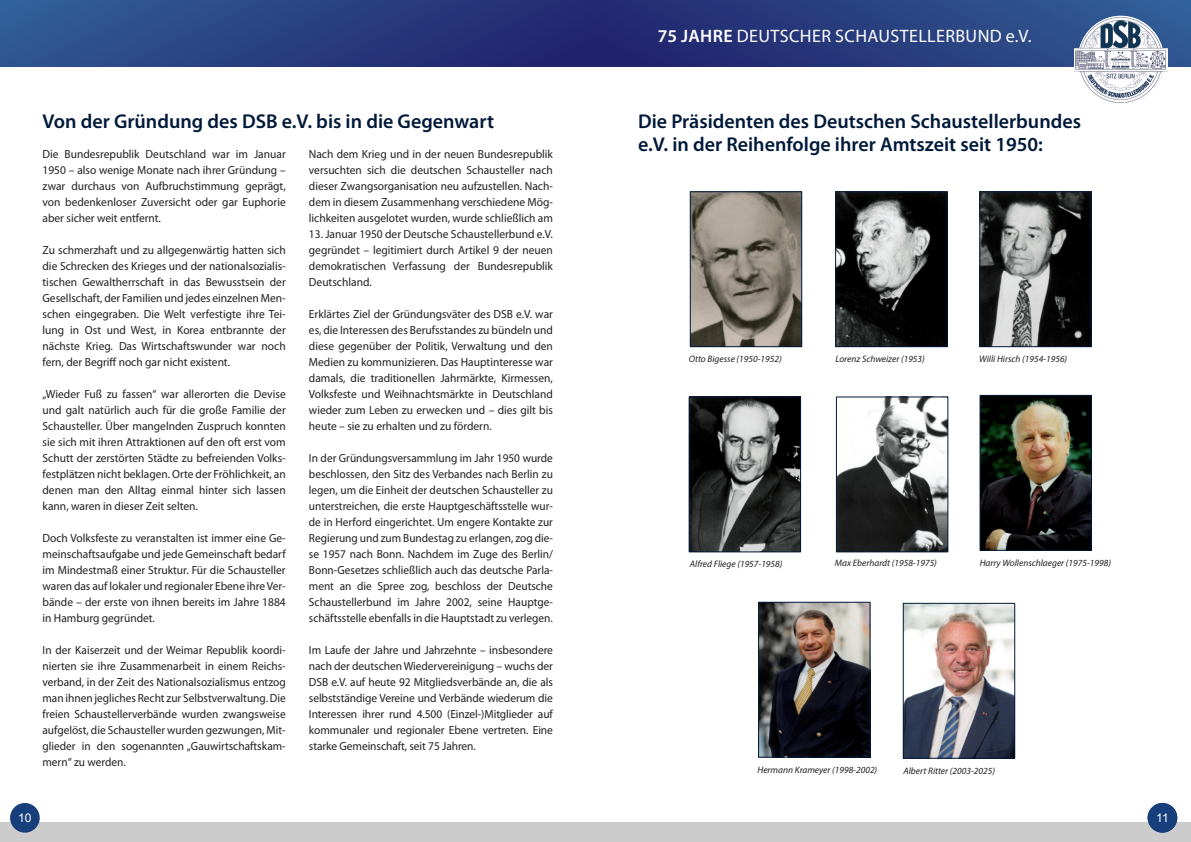
<style>
.page{position:relative;width:1191px;height:842px;background:#fff}
.page>*{position:absolute;margin:0;border:0;box-sizing:border-box;transform-origin:0 0}
.t1{font:600 20px/23px "Myriad Pro";color:#011939}
.t2{font:18px "Myriad Pro";letter-spacing:.02em;color:#fff}
.t3{font:12px "Arial";color:#fff}
.t4{font:11.8px/16px "Myriad Pro";color:#231f20;text-align:justify}
.t5{font:11.8px/16px "Myriad Pro";color:#231f20;text-align:justify;scale:.96 1}
.t6{font:italic 9.4px "Myriad Pro";color:#231f20}
.s1{font-weight:600}
</style>
<div class="page">
<div style="left:0;top:822px;width:1191px;height:20px;background:#cccccd"></div>
<div style="left:1147px;top:803px;width:30px;height:30px;background:#173f7c;border-radius:50%"></div>
<div style="left:10px;top:803px;width:30px;height:30px;background:#173f7c;border-radius:50%"></div>
<img style="left:0;top:0;width:1191px;height:66px">
<svg style="left:1074px;top:16px;width:93px;height:57px"></svg>
<img style="left:1079px;top:16px;width:83px;height:87px">
<img style="left:692px;top:193px;width:108px;height:152px">
<div style="left:690px;top:191px;width:112px;height:156px;border:1px solid #011939"></div>
<img style="left:981px;top:193px;width:108px;height:152px">
<div style="left:979px;top:191px;width:112px;height:156px;border:1px solid #011939"></div>
<img style="left:838px;top:399px;width:108px;height:151px">
<div style="left:836px;top:397px;width:112px;height:155px;border:1px solid #011939"></div>
<img style="left:760px;top:604px;width:108px;height:151px">
<div style="left:758px;top:602px;width:112px;height:155px;border:1px solid #011939"></div>
<img style="left:981px;top:397px;width:108px;height:152px">
<div style="left:979px;top:395px;width:112px;height:156px;border:1px solid #011939"></div>
<img style="left:905px;top:605px;width:108px;height:152px">
<div style="left:903px;top:603px;width:112px;height:156px;border:1px solid #011939"></div>
<img style="left:691px;top:399px;width:108px;height:151px">
<div style="left:689px;top:397px;width:112px;height:155px;border:1px solid #011939"></div>
<img style="left:837px;top:193px;width:108px;height:152px">
<div style="left:835px;top:191px;width:112px;height:156px;border:1px solid #011939"></div>
<h1 class="t1" style="left:43px;top:111px;width:453px">Von der Gründung des DSB e.V. bis in die Gegenwart</h1>
<p class="t4" style="left:43px;top:147px;width:245px">Die Bundesrepublik Deutschland war im Januar 1950 – also wenige Monate nach ihrer Gründung – zwar durchaus von Aufbruchstimmung geprägt, von bedenkenloser Zuversicht oder gar Euphorie aber sicher weit entfernt.</p>
<p class="t4" style="left:43px;top:243px;width:245px">Zu schmerzhaft und zu allgegenwärtig hatten sich die Schrecken des Krieges und der nationalsozialis&shy;tischen Gewaltherrschaft in das Bewusstsein der Gesellschaft, der Familien und jedes einzelnen Men&shy;schen eingegraben. Die Welt verfestigte ihre Tei&shy;lung in Ost und West, in Korea entbrannte der nächste Krieg. Das Wirtschaftswunder war noch fern, der Begriff noch gar nicht existent.</p>
<p class="t4" style="left:43px;top:387px;width:245px">„Wieder Fuß zu fassen“ war allerorten die Devise und galt natürlich auch für die große Familie der Schausteller. Über mangelnden Zuspruch konnten sie sich mit ihren Attraktionen auf den oft erst vom Schutt der zerstörten Städte zu befreienden Volks&shy;festplätzen nicht beklagen. Orte der Fröhlichkeit, an denen man den Alltag einmal hinter sich lassen kann, waren in dieser Zeit selten.</p>
<p class="t4" style="left:43px;top:531px;width:245px">Doch Volksfeste zu veranstalten ist immer eine Ge&shy;meinschaftsaufgabe und jede Gemeinschaft bedarf im Mindestmaß einer Struktur. Für die Schausteller waren das auf lokaler und regionaler Ebene ihre Ver&shy;bände – der erste von ihnen bereits im Jahre 1884 in Hamburg gegründet.</p>
<p class="t5" style="left:43px;top:643px;width:255px">In der Kaiserzeit und der Weimar Republik koordi&shy;nierten sie ihre Zusammenarbeit in einem Reichs&shy;verband, in der Zeit des Nationalsozialismus entzog man ihnen jegliches Recht zur Selbstverwaltung. Die freien Schaustellerverbände wurden zwangsweise aufgelöst, die Schausteller wurden gezwungen, Mit&shy;glieder in den sogenannten „Gauwirtschaftskam&shy;mern“ zu werden.</p>
<p class="t4" style="left:309px;top:147px;width:245px">Nach dem Krieg und in der neuen Bundesrepublik versuchten sich die deutschen Schausteller nach dieser Zwangsorganisation neu aufzustellen. Nach&shy;dem in diesem Zusammenhang verschiedene Mög&shy;lichkeiten ausgelotet wurden, wurde schließlich am</p>
<p class="t4" style="left:309px;top:227px;width:245px">13. Januar 1950 der Deutsche Schaustellerbund e.V. gegründet – legitimiert durch Artikel 9 der neuen demokratischen Verfassung der Bundesrepublik Deutschland.</p>
<p class="t4" style="left:309px;top:307px;width:245px">Erklärtes Ziel der Gründungsväter des DSB e.V. war es, die Interessen des Berufsstandes zu bündeln und diese gegenüber der Politik, Verwaltung und den Medien zu kommunizieren. Das Hauptinteresse war damals, die traditionellen Jahrmärkte, Kirmessen, Volksfeste und Weihnachtsmärkte in Deutschland wieder zum Leben zu erwecken und – dies gilt bis heute – sie zu erhalten und zu fördern.</p>
<p class="t5" style="left:309px;top:451px;width:256px">In der Gründungsversammlung im Jahr 1950 wurde beschlossen, den Sitz des Verbandes nach Berlin zu legen, um die Einheit der deutschen Schausteller zu unterstreichen, die erste Hauptgeschäftsstelle wur&shy;de in Herford eingerichtet. Um engere Kontakte zur Regierung und zum Bundestag zu erlangen, zog die&shy;se 1957 nach Bonn. Nachdem im Zuge des Berlin/ Bonn-Gesetzes schließlich auch das deutsche Parla&shy;ment an die Spree zog, beschloss der Deutsche Schaustellerbund im Jahre 2002, seine Hauptge&shy;schäftsstelle ebenfalls in die Hauptstadt zu verlegen.</p>
<p class="t4" style="left:309px;top:643px;width:245px">Im Laufe der Jahre und Jahrzehnte – insbesondere nach der deutschen Wiedervereinigung – wuchs der DSB e.V. auf heute 92 Mitgliedsverbände an, die als selbstständige Vereine und Verbände wiederum die Interessen ihrer rund 4.500 (Einzel-)Mitglieder auf kommunaler und regionaler Ebene vertreten. Eine starke Gemeinschaft, seit 75 Jahren.</p>
<h2 class="t2" style="left:657px;top:28px;width:375px"><span class="s1">75 JAHRE</span> DEUTSCHER SCHAUSTELLERBUND e.V.</h2>
<h1 class="t1" style="left:638px;top:111px;width:444px">Die Präsidenten des Deutschen Schaustellerbundes e.V. in der Reihenfolge ihrer Amtszeit seit 1950:</h1>
<p class="t6" style="left:688px;top:355px;width:95px">Otto Bigesse (1950-1952)</p>
<p class="t6" style="left:979px;top:355px;width:90px">Willi Hirsch (1954-1956)</p>
<p class="t6" style="left:835px;top:355px;width:91px">Lorenz Schweizer (1953)</p>
<p class="t6" style="left:690px;top:559px;width:94px">Alfred Fliege (1957-1958)</p>
<p class="t6" style="left:835px;top:559px;width:104px">Max Eberhardt (1958-1975)</p>
<p class="t6" style="left:979px;top:559px;width:133px">Harry Wollenschlaeger (1975-1998)</p>
<p class="t6" style="left:757px;top:766px;width:121px">Hermann Krameyer (1998-2002)</p>
<p class="t6" style="left:903px;top:767px;width:93px">Albert Ritter (2003-2025)</p>
<p class="t3" style="left:18px;top:813px;width:15px">10</p>
<p class="t3" style="left:1156px;top:813px;width:14px">11</p>
</div>
